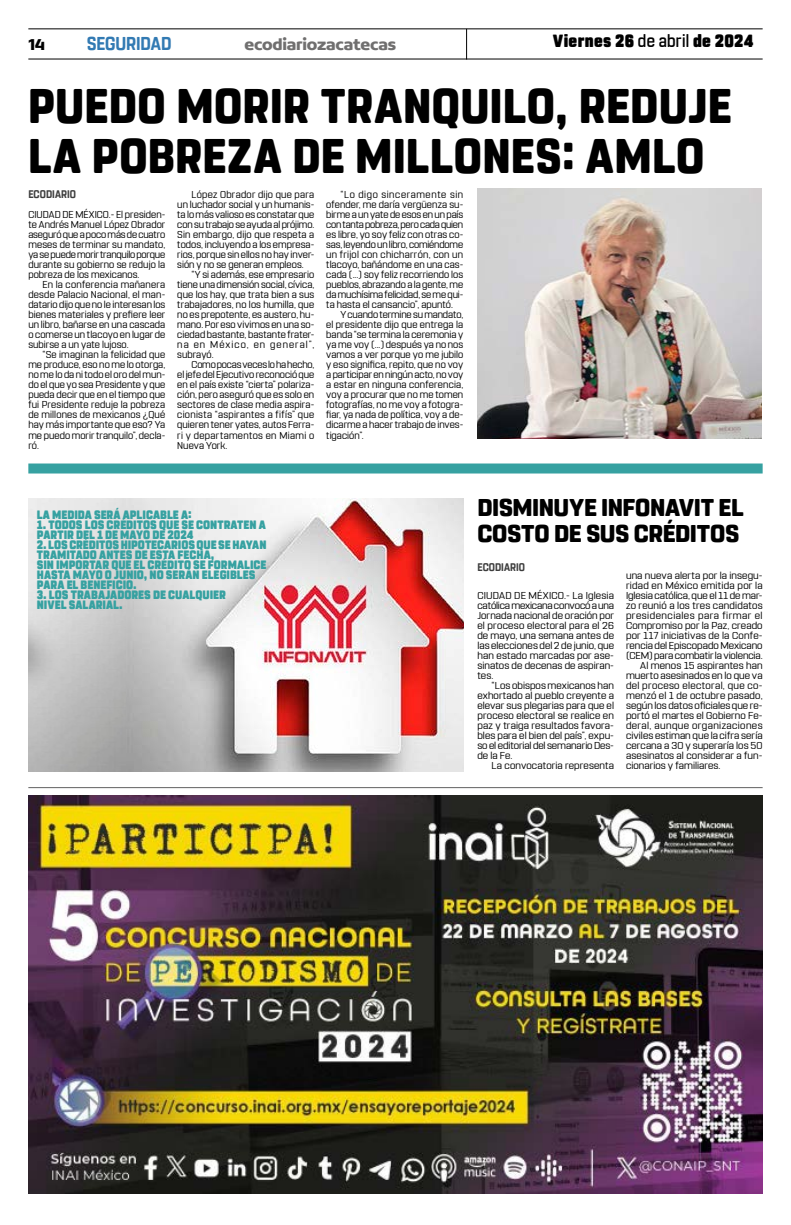
<style>
.page{position:relative;width:791px;height:1225px;background:#fff}
.page>*{position:absolute;margin:0;border:0;box-sizing:border-box;transform-origin:0 0}
._1_2_cabeza_nota_secundaria{font:800 48.4px/50px "Rohn Rounded";letter-spacing:.005em;color:#000;scale:.93 1}
._1_2_cabeza_nota_secundaria-2{font:800 24.2px/26px "Rohn Rounded";letter-spacing:-.02em;color:#000}
._3_1_cuerpo_texto{font:700 18.6px "Rohn Rounded";letter-spacing:-.01em;color:#327ab3;scale:.91 1}
._3_1_cuerpo_texto-2{font:900 17.6px "Rohn Rounded";letter-spacing:.02em;color:#000;scale:.91 1}
._3_1_cuerpo_texto-3{font:700 16.9px "Concord";letter-spacing:-.01em;color:#706f6f}
._3_1_cuerpo_texto-4{font:700 16.9px "Concord";color:#000}
._3_0_cuerpo_texto_1er_parrafo{font:900 12.1px "Rohn Rounded";color:#36a1a1;scale:.91 1}
._3_0_cuerpo_texto_1er_parrafo-2{font:700 11px "Rohn Rounded";letter-spacing:.005em;color:#3d3d3d;scale:.91 1}
._3_0_cuerpo_texto_1er_parrafo-3{font:10px/10px "Rohn Rounded";letter-spacing:.005em;color:#000;text-align:justify}
._3_0_cuerpo_texto_1er_parrafo-4{font:10px/10px "Rohn Rounded";letter-spacing:.005em;color:#000;text-align:justify;scale:1.05 1}
.s1{font-weight:500}
</style>
<div class="page">
<hr style="left:28px;top:28px;width:735px;height:1px;background:#000">
<hr style="left:28px;top:59px;width:735px;height:1px;background:#000">
<hr style="left:466px;top:29px;width:1px;height:31px;background:#000">
<img style="left:28px;top:795px;width:735px;height:398px">
<hr style="left:28px;top:787px;width:735px;height:1px;background:#616161">
<img style="left:126px;top:498px;width:337px;height:273px">
<img style="left:477px;top:188px;width:284px;height:250px">
<div style="left:28px;top:463px;width:735px;height:10px;background:#36a1a1"></div>
<p class="_3_1_cuerpo_texto-4" style="left:28px;top:34px;width:18px">14</p>
<p class="_3_1_cuerpo_texto" style="left:87px;top:32px;width:95px">SEGURIDAD</p>
<p class="_3_1_cuerpo_texto-3" style="left:244px;top:34px;width:153px">ecodiariozacatecas</p>
<p class="_3_1_cuerpo_texto-2" style="left:553px;top:30px;width:222px">Viernes 26 <span class="s1">de abril</span> de 2024</p>
<p class="_1_2_cabeza_nota_secundaria" style="left:28px;top:82px;width:758px">PUEDO MORIR TRANQUILO, REDUJE<br>LA POBREZA DE MILLONES: AMLO</p>
<p class="_3_0_cuerpo_texto_1er_parrafo-2" style="left:28px;top:188px;width:54px">ECODIARIO</p>
<p class="_3_0_cuerpo_texto_1er_parrafo-3" style="left:28px;top:210px;width:138px">CIUDAD DE MÉXICO.- El presiden&shy;te Andrés Manuel López Obrador aseguró que a poco más de cuatro meses de terminar su mandato, ya se puede morir tranquilo porque durante su gobierno se redujo la pobreza de los mexicanos.</p>
<p class="_3_0_cuerpo_texto_1er_parrafo-3" style="left:28px;top:280px;width:138px;text-indent:14px">En la conferencia mañanera desde Palacio Nacional, el man&shy;datario dijo que no le interesan los bienes materiales y prefiere leer un libro, bañarse en una cascada o comerse un tlacoyo en lugar de subirse a un yate lujoso.</p>
<p class="_3_0_cuerpo_texto_1er_parrafo-3" style="left:28px;top:350px;width:138px;text-indent:14px">“Se imaginan la felicidad que me produce, eso no me lo otorga, no me lo da ni todo el oro del mun&shy;do el que yo sea Presidente y que pueda decir que en el tiempo que fui Presidente reduje la pobreza de millones de mexicanos ¿Qué hay más importante que eso? Ya me puedo morir tranquilo”, decla&shy;ró.</p>
<p class="_3_0_cuerpo_texto_1er_parrafo-3" style="left:177px;top:190px;width:138px;text-indent:14px">López Obrador dijo que para un luchador social y un humanis&shy;ta lo más valioso es constatar que con su trabajo se ayuda al prójimo.<br>Sin embargo, dijo que respeta a todos, incluyendo a los empresa&shy;rios, porque sin ellos no hay inver&shy;sión y no se generan empleos.</p>
<p class="_3_0_cuerpo_texto_1er_parrafo-3" style="left:177px;top:270px;width:138px;text-indent:14px">“Y si además, ese empresario tiene una dimensión social, cívica, que los hay, que trata bien a sus trabajadores, no los humilla, que no es prepotente, es austero, hu&shy;mano. Por eso vivimos en una so&shy;ciedad bastante, bastante frater&shy;na en México, en general”, subrayó.</p>
<p class="_3_0_cuerpo_texto_1er_parrafo-3" style="left:177px;top:360px;width:138px;text-indent:14px">Como pocas veces lo ha hecho, el jefe del Ejecutivo reconoció que en el país existe “cierta” polariza&shy;ción, pero aseguró que es solo en sectores de clase media aspira&shy;cionista “aspirantes a fifís” que quieren tener yates, autos Ferra&shy;ri y departamentos en Miami o Nueva York.</p>
<p class="_3_0_cuerpo_texto_1er_parrafo-3" style="left:326px;top:190px;width:138px;text-indent:14px">“Lo digo sinceramente sin ofender, me daría vergüenza su&shy;birme a un yate de esos en un país con tanta pobreza, pero cada quien es libre, yo soy feliz con otras co&shy;sas, leyendo un libro, comiéndome un frijol con chicharrón, con un tlacoyo, bañándome en una cas&shy;cada (...) soy feliz recorriendo los pueblos, abrazando a la gente, me da muchísima felicidad, se me qui&shy;ta hasta el cansancio”, apuntó.</p>
<p class="_3_0_cuerpo_texto_1er_parrafo-3" style="left:326px;top:310px;width:138px;text-indent:14px">Y cuando termine su mandato, el presidente dijo que entrega la banda “se termina la ceremonia y ya me voy (...) después ya no nos vamos a ver porque yo me jubilo y eso significa, repito, que no voy a participar en ningún acto, no voy a estar en ninguna conferencia, voy a procurar que no me tomen fotografías, no me voy a fotogra&shy;fiar, ya nada de política, voy a de&shy;dicarme a hacer trabajo de inves&shy;tigación”.</p>
<p class="_3_0_cuerpo_texto_1er_parrafo" style="left:37px;top:507px;width:172px">LA MEDIDA SERÁ APLICABLE A:</p>
<p class="_3_0_cuerpo_texto_1er_parrafo" style="left:37px;top:517px;width:253px">1. TODOS LOS CRÉDITOS QUE SE CONTRATEN A</p>
<p class="_3_0_cuerpo_texto_1er_parrafo" style="left:37px;top:527px;width:174px">PARTIR DEL 1 DE MAYO DE 2024</p>
<p class="_3_0_cuerpo_texto_1er_parrafo" style="left:37px;top:537px;width:254px">2. LOS CRÉDITOS HIPOTECARIOS QUE SE HAYAN</p>
<p class="_3_0_cuerpo_texto_1er_parrafo" style="left:37px;top:547px;width:197px">TRAMITADO ANTES DE ESTA FECHA,</p>
<p class="_3_0_cuerpo_texto_1er_parrafo" style="left:37px;top:557px;width:254px">SIN IMPORTAR QUE EL CRÉDITO SE FORMALICE</p>
<p class="_3_0_cuerpo_texto_1er_parrafo" style="left:37px;top:567px;width:242px">HASTA MAYO O JUNIO, NO SERÁN ELEGIBLES</p>
<p class="_3_0_cuerpo_texto_1er_parrafo" style="left:37px;top:577px;width:111px">PARA EL BENEFICIO.</p>
<p class="_3_0_cuerpo_texto_1er_parrafo" style="left:37px;top:587px;width:209px">3. LOS TRABAJADORES DE CUALQUIER</p>
<p class="_3_0_cuerpo_texto_1er_parrafo" style="left:37px;top:597px;width:96px">NIVEL SALARIAL.</p>
<p class="_1_2_cabeza_nota_secundaria-2" style="left:477px;top:495px;width:268px">DISMINUYE INFONAVIT EL<br>COSTO DE SUS CRÉDITOS</p>
<p class="_3_0_cuerpo_texto_1er_parrafo-2" style="left:477px;top:560px;width:54px">ECODIARIO</p>
<p class="_3_0_cuerpo_texto_1er_parrafo-4" style="left:477px;top:590px;width:132px">CIUDAD DE MÉXICO.- La Iglesia católica mexicana convocó a una Jornada nacional de oración por el proceso electoral para el 26 de mayo, una semana antes de las elecciones del 2 de junio, que han estado marcadas por ase&shy;sinatos de decenas de aspiran&shy;tes.</p>
<p class="_3_0_cuerpo_texto_1er_parrafo-4" style="left:477px;top:680px;width:132px;text-indent:14px">“Los obispos mexicanos han exhortado al pueblo creyente a elevar sus plegarias para que el proceso electoral se realice en paz y traiga resultados favora&shy;bles para el bien del país”, expu&shy;so el editorial del semanario Des&shy;de la Fe.</p>
<p class="_3_0_cuerpo_texto_1er_parrafo-4" style="left:492px;top:760px;width:118px">La convocatoria representa</p>
<p class="_3_0_cuerpo_texto_1er_parrafo-4" style="left:626px;top:570px;width:132px">una nueva alerta por la insegu&shy;ridad en México emitida por la Iglesia católica, que el 11 de mar&shy;zo reunió a los tres candidatos presidenciales para firmar el Compromiso por la Paz, creado por 117 iniciativas de la Confe&shy;rencia del Episcopado Mexicano (CEM) para combatir la violencia.</p>
<p class="_3_0_cuerpo_texto_1er_parrafo-4" style="left:626px;top:660px;width:132px;text-indent:14px">Al menos 15 aspirantes han muerto asesinados en lo que va del proceso electoral, que co&shy;menzó el 1 de octubre pasado, según los datos oficiales que re&shy;portó el martes el Gobierno Fe&shy;deral, aunque organizaciones civiles estiman que la cifra sería cercana a 30 y superaría los 50 asesinatos al considerar a fun&shy;cionarios y familiares.</p>
</div>
